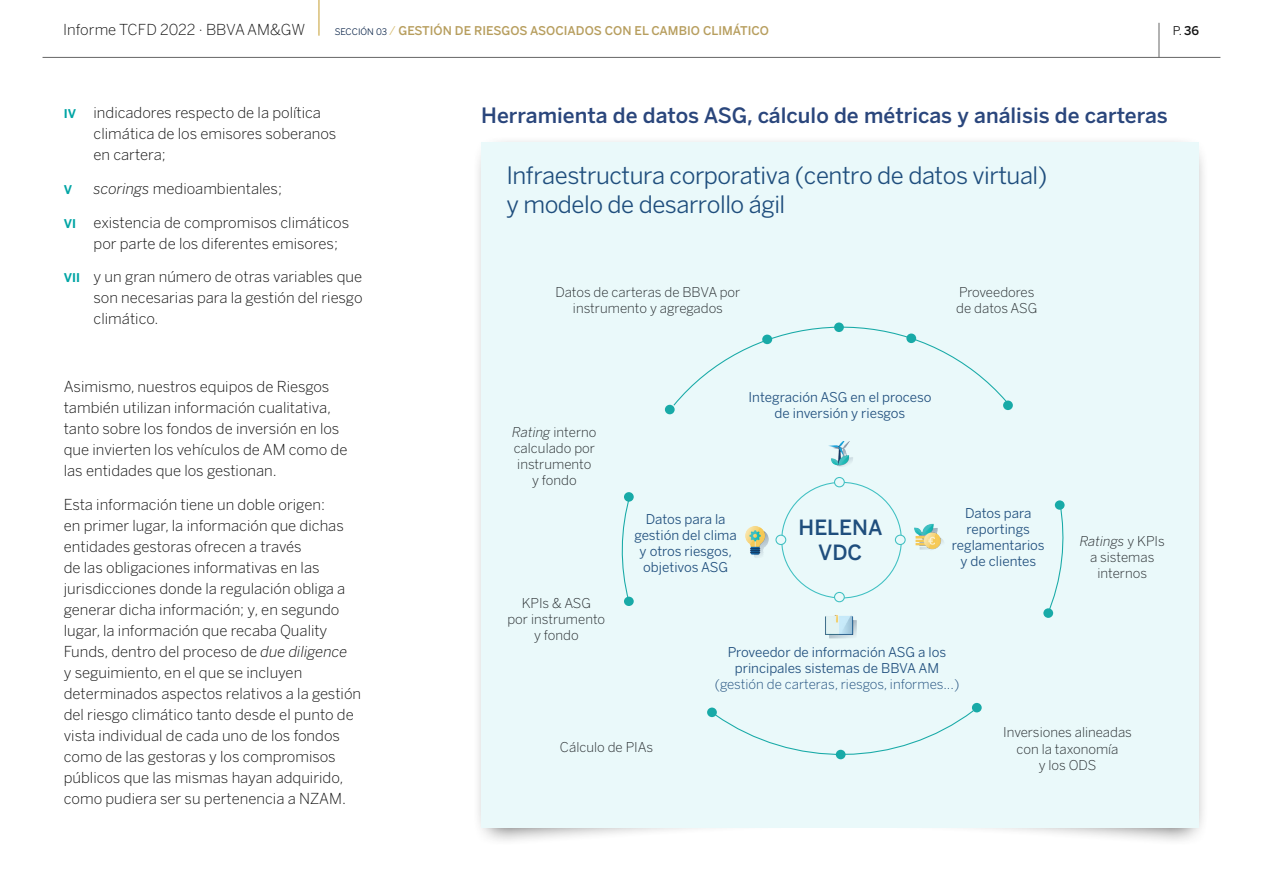
<style>
.page{position:relative;width:1263px;height:893px;background:#fff}
.page>*{position:absolute;margin:0;border:0;box-sizing:border-box;transform-origin:0 0}
.t1{font:23.85px/29.5px "Benton Sans BBVA";letter-spacing:-.02em;color:#1f4e7d}
.Titulo_3{font:500 21px "Benton Sans BBVA";color:#2a467c}
.t2{font:500 20.85px/25px "Benton Sans BBVA";color:#1f4e7d;text-align:center}
.Párrafo{font:300 15px/21px "Benton Sans BBVA";color:#121212}
.Bullet{font:300 15px/21px "Benton Sans BBVA";color:#121212}
.t3{font:13.35px/16px "Benton Sans BBVA";color:#1f4e7d;text-align:center}
.t4{font:300 13.35px/16px "Benton Sans BBVA";color:#252a2d;text-align:center}
.t5{font:500 12px "Benton Sans BBVA";color:#b79e5e}
.t6{font:12px "Benton Sans BBVA";color:#121212}
.Bullet-2{font:700 12px "Benton Sans BBVA";color:#02a5a5}
.s1{font-weight:400;font-size:9px;color:#072146}
.s2{font-weight:400;color:#d8be75}
.s3{font-weight:500}
.s4{font-weight:700;font-size:12px;color:#02a5a5}
.s5{font-style:italic}
.s6{font-weight:300}
</style>
<div class="page">
<div style="left:472px;top:136px;width:736px;height:711px;background:#000;opacity:.8"></div>
<div style="left:481px;top:142px;width:718px;height:686px;background:#eaf9fa"></div>
<svg style="left:672px;top:324px;width:336px;height:82px"></svg>
<svg style="left:714px;top:709px;width:261px;height:51px"></svg>
<svg style="left:1045px;top:500px;width:20px;height:118px"></svg>
<svg style="left:621px;top:494px;width:11px;height:106px"></svg>
<div style="left:775px;top:535px;width:11px;height:10px;border:1px solid #3fc0c2;border-radius:50%"></div>
<img style="left:825px;top:615px;width:32px;height:24px">
<img style="left:901px;top:523px;width:43px;height:27px">
<img style="left:745px;top:526px;width:31px;height:32px">
<img style="left:828px;top:441px;width:25px;height:26px">
<div style="left:665px;top:405px;width:10px;height:9px;background:#18aaa7;border-radius:50%"></div>
<div style="left:762px;top:335px;width:10px;height:9px;background:#18aaa7;border-radius:50%"></div>
<div style="left:906px;top:334px;width:10px;height:9px;background:#18aaa7;border-radius:50%"></div>
<div style="left:1003px;top:401px;width:10px;height:9px;background:#18aaa7;border-radius:50%"></div>
<div style="left:1055px;top:500px;width:9px;height:10px;background:#18aaa7;border-radius:50%"></div>
<div style="left:1043px;top:608px;width:10px;height:10px;background:#18aaa7;border-radius:50%"></div>
<div style="left:972px;top:703px;width:10px;height:9px;background:#18aaa7;border-radius:50%"></div>
<div style="left:836px;top:750px;width:9px;height:9px;background:#18aaa7;border-radius:50%"></div>
<div style="left:707px;top:708px;width:10px;height:9px;background:#18aaa7;border-radius:50%"></div>
<div style="left:624px;top:597px;width:10px;height:9px;background:#18aaa7;border-radius:50%"></div>
<div style="left:624px;top:492px;width:10px;height:10px;background:#18aaa7;border-radius:50%"></div>
<div style="left:834px;top:477px;width:11px;height:10px;border:1px solid #3fc0c2;border-radius:50%"></div>
<div style="left:834px;top:592px;width:11px;height:10px;border:1px solid #3fc0c2;border-radius:50%"></div>
<div style="left:895px;top:535px;width:10px;height:9px;background:#eaf9fa;border-radius:50%"></div>
<div style="left:895px;top:535px;width:11px;height:10px;border:1px solid #3fc0c2;border-radius:50%"></div>
<div style="left:834px;top:322px;width:10px;height:10px;background:#18aaa7;border-radius:50%"></div>
<hr style="left:43px;top:57px;width:1177px;height:1px;background:#666">
<hr style="left:1159px;top:23px;width:1px;height:34px;background:#666">
<hr style="left:318px;top:0;width:2px;height:36px;background:#d8be75">
<p class="Párrafo" style="left:63px;top:19px;width:243px">Informe TCFD 2022 · BBVA AM&amp;GW</p>
<p class="t5" style="left:335px;top:23px;width:436px"><span class="s1">SECCIÓN 03</span> <span class="s2">/</span> GESTIÓN DE RIESGOS ASOCIADOS CON EL CAMBIO CLIMÁTICO</p>
<p class="t6" style="left:1173px;top:23px;width:28px">P. <span class="s3">36</span></p>
<p class="Bullet" style="left:94px;top:102px;width:244px;text-indent:-30px"><span class="s4">IV</span> indicadores respecto de la política climática de los emisores soberanos en cartera;</p>
<p class="Bullet-2" style="left:64px;top:182px;width:10px">V</p>
<p class="Bullet" style="left:94px;top:178px;width:190px"><span class="s5">scorings</span> medioambientales;</p>
<p class="Bullet" style="left:94px;top:212px;width:257px;text-indent:-30px"><span class="s4">VI</span> existencia de compromisos climáticos por parte de los diferentes emisores;</p>
<p class="Bullet" style="left:94px;top:266px;width:270px;text-align:justify;text-indent:-30px"><span class="s4">VII</span> y un gran número de otras variables que son necesarias para la gestión del riesgo climático.</p>
<p class="Párrafo" style="left:64px;top:376px;width:285px">Asimismo, nuestros equipos de Riesgos también utilizan información cualitativa, tanto sobre los fondos de inversión en los que invierten los vehículos de AM como de las entidades que los gestionan.</p>
<p class="Párrafo" style="left:64px;top:494px;width:299px">Esta información tiene un doble origen:<br>en primer lugar, la información que dichas entidades gestoras ofrecen a través<br>de las obligaciones informativas en las jurisdicciones donde la regulación obliga a generar dicha información; y, en segundo lugar, la información que recaba Quality Funds, dentro del proceso de <span class="s5">due diligence<br></span>y seguimiento, en el que se incluyen determinados aspectos relativos a la gestión del riesgo climático tanto desde el punto de vista individual de cada uno de los fondos como de las gestoras y los compromisos públicos que las mismas hayan adquirido, como pudiera ser su pertenencia a NZAM.</p>
<p class="Titulo_3" style="left:481px;top:102px;width:688px">Herramienta de datos ASG, cálculo de métricas y análisis de carteras</p>
<p class="t1" style="left:506px;top:160px;width:542px">Infraestructura corporativa (centro de datos virtual) y modelo de desarrollo ágil</p>
<p class="t4" style="left:555px;top:284px;width:186px">Datos de carteras de BBVA por instrumento y agregados</p>
<p class="t4" style="left:956px;top:284px;width:82px;text-align:left">Proveedores de datos ASG</p>
<p class="t4" style="left:512px;top:424px;width:86px"><span class="s5">Rating</span> interno calculado por instrumento y fondo</p>
<p class="t3" style="left:748px;top:389px;width:184px">Integración ASG en el proceso de inversión y riesgos</p>
<p class="t4" style="left:507px;top:595px;width:99px">KPIs &amp; ASG<br>por instrumento y fondo</p>
<p class="t3" style="left:634px;top:511px;width:104px">Datos para la gestión del clima y otros riesgos, objetivos ASG</p>
<p class="t3" style="left:952px;top:505px;width:94px">Datos para reportings reglamentarios y de clientes</p>
<p class="t2" style="left:799px;top:515px;width:86px">HELENA<br>VDC</p>
<p class="t3" style="left:715px;top:644px;width:246px">Proveedor de información ASG a los principales sistemas de BBVA AM <span class="s6">(gestión de carteras, riesgos, informes...)</span></p>
<p class="t4" style="left:1080px;top:533px;width:87px"><span class="s5">Ratings</span> y KPIs a sistemas internos</p>
<p class="t4" style="left:560px;top:739px;width:95px">Cálculo de PIAs</p>
<p class="t4" style="left:1003px;top:725px;width:130px">Inversiones alineadas con la taxonomía<br>y los ODS</p>
</div>
